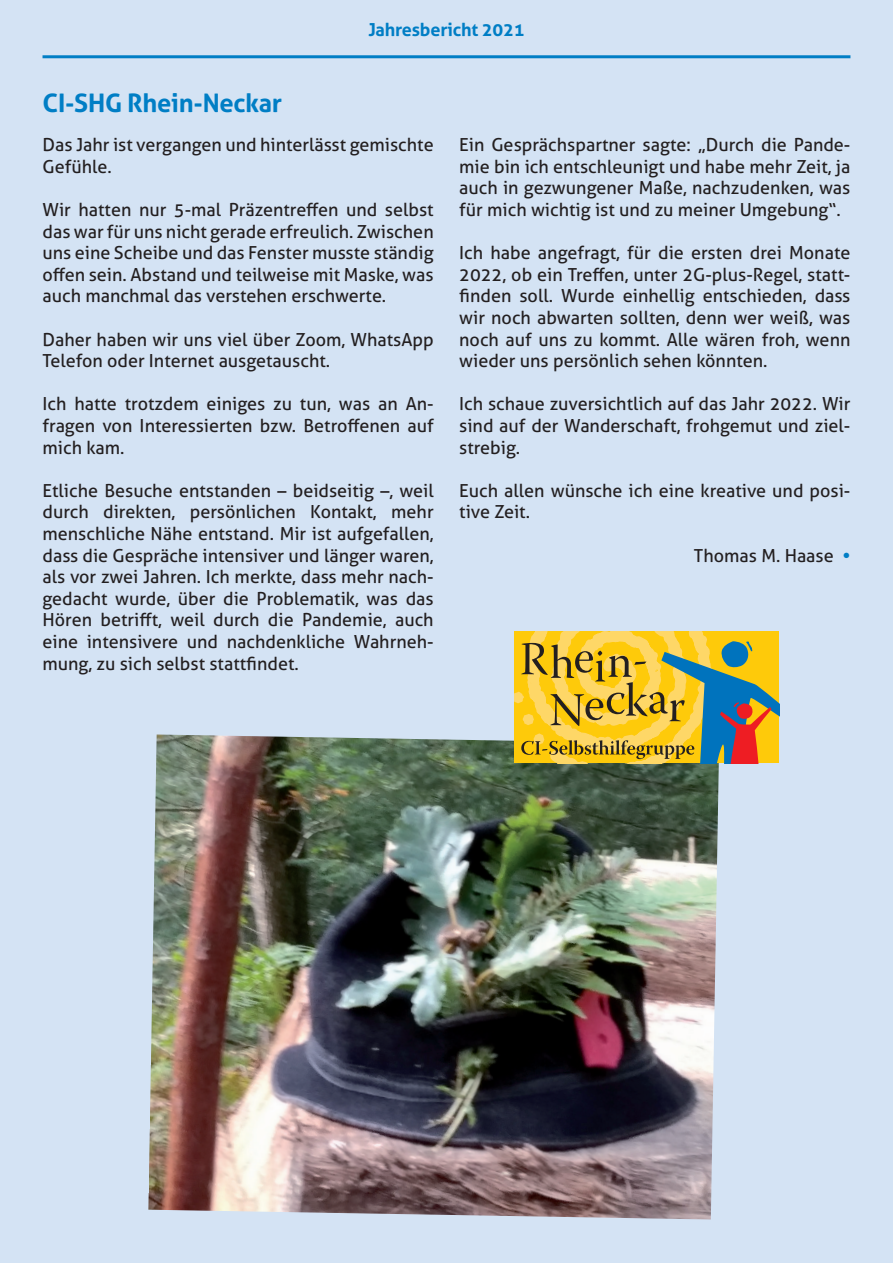
<style>
.page{position:relative;width:893px;height:1263px;background:#d4e3f4}
.page>*{position:absolute;margin:0;border:0;box-sizing:border-box;transform-origin:0 0}
.t1{font:700 25.5px "Aller";letter-spacing:-.01em;color:#007ec5}
.t2{font:18px/21.6px "Aller";color:#231f20;text-align:justify}
.t3{font:700 18px "Aller";letter-spacing:-.01em;color:#007ec5}
.s1{font-weight:700;color:#007ec5}
</style>
<div class="page">
<hr style="left:43px;top:55px;width:807px;height:3px;background:#007ec5">
<img style="left:148px;top:734px;width:571px;height:485px">
<svg style="left:514px;top:631px;width:265px;height:132px;background:#c9ae3e"></svg>
<h1 class="t1" style="left:43px;top:88px;width:241px">CI-SHG Rhein-Neckar</h1>
<p class="t3" style="left:368px;top:19px;width:158px">Jahresbericht 2021</p>
<p class="t2" style="left:43px;top:134px;width:393px">Das Jahr ist vergangen und hinterlässt gemischte<br>Gefühle.</p>
<p class="t2" style="left:43px;top:199px;width:393px">Wir hatten nur 5-mal Präzentreffen und selbst das war für uns nicht gerade erfreulich. Zwischen uns eine Scheibe und das Fenster musste ständig offen sein. Abstand und teilweise mit Maske, was auch manchmal das verstehen erschwerte.</p>
<p class="t2" style="left:43px;top:328px;width:393px">Daher haben wir uns viel über Zoom, WhatsApp<br>Telefon oder Internet ausgetauscht.</p>
<p class="t2" style="left:43px;top:393px;width:393px">Ich hatte trotzdem einiges zu tun, was an An&shy;fragen von Interessierten bzw. Betroffenen auf mich kam.</p>
<p class="t2" style="left:43px;top:480px;width:393px">Etliche Besuche entstanden – beidseitig –, weil durch direkten, persönlichen Kontakt, mehr menschliche Nähe entstand. Mir ist aufgefallen, dass die Gespräche intensiver und länger waren, als vor zwei Jahren. Ich merkte, dass mehr nach&shy;gedacht wurde, über die Problematik, was das Hören betrifft, weil durch die Pandemie, auch eine intensivere und nachdenkliche Wahrneh&shy;mung, zu sich selbst stattfindet.</p>
<p class="t2" style="left:459px;top:134px;width:393px">Ein Gesprächspartner sagte: „Durch die Pande&shy;mie bin ich entschleunigt und habe mehr Zeit, ja auch in gezwungener Maße, nachzudenken, was für mich wichtig ist und zu meiner Umgebung“.</p>
<p class="t2" style="left:459px;top:242px;width:393px">Ich habe angefragt, für die ersten drei Monate 2022, ob ein Treffen, unter 2G-plus-Regel, statt&shy;finden soll. Wurde einhellig entschieden, dass wir noch abwarten sollten, denn wer weiß, was noch auf uns zu kommt. Alle wären froh, wenn wieder uns persönlich sehen könnten.</p>
<p class="t2" style="left:459px;top:393px;width:393px">Ich schaue zuversichtlich auf das Jahr 2022. Wir sind auf der Wanderschaft, frohgemut und ziel&shy;strebig.</p>
<p class="t2" style="left:459px;top:480px;width:393px">Euch allen wünsche ich eine kreative und posi&shy;tive Zeit.</p>
<p class="t2" style="left:694px;top:544px;width:158px">Thomas M. Haase <span class="s1">•</span></p>
</div>
